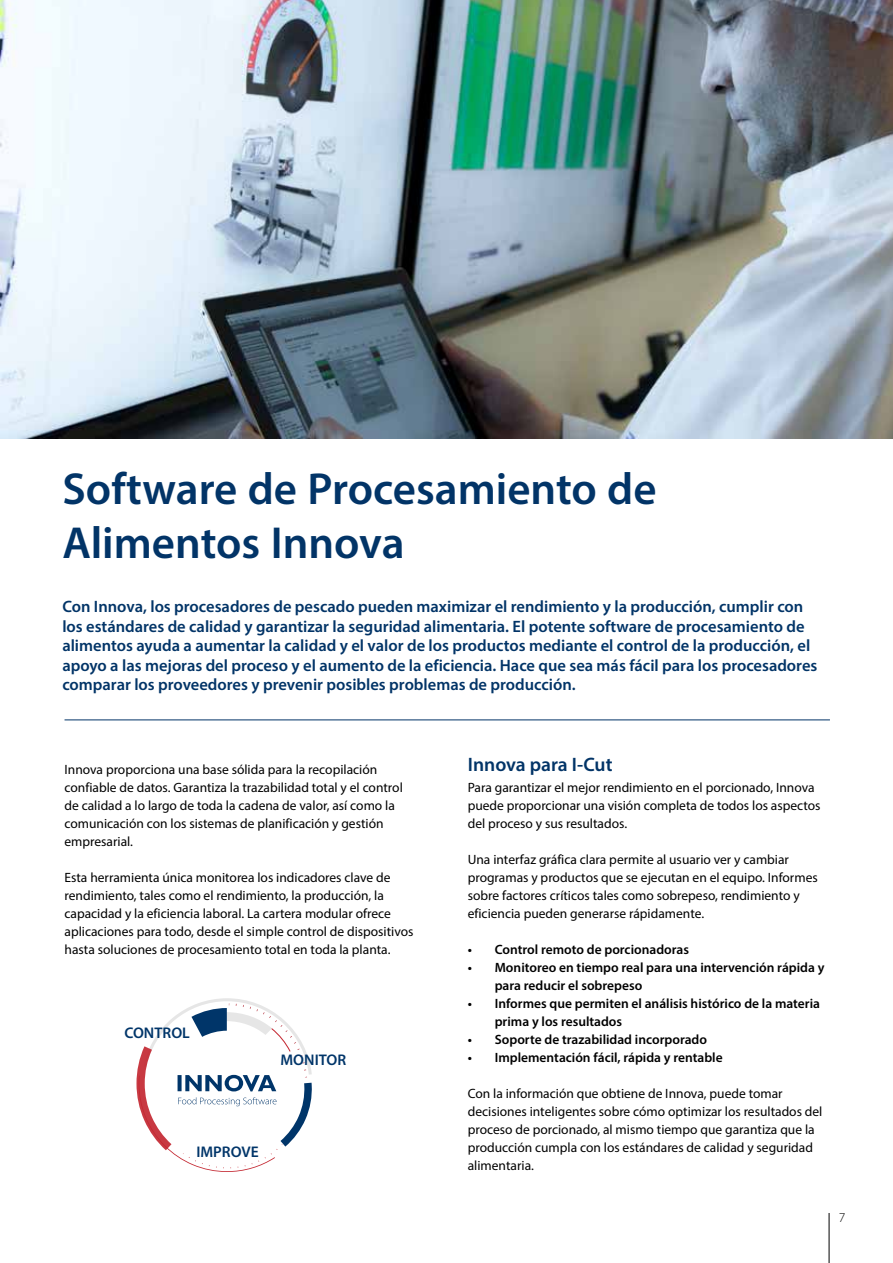
<style>
.page{position:relative;width:893px;height:1263px;background:#fff}
.page>*{position:absolute;margin:0;border:0;box-sizing:border-box;transform-origin:0 0}
.t1{font:600 45px/54px "Myriad Pro";color:#023467}
.t2{font:600 19.5px "Myriad Pro";color:#023467}
.t3{font:600 16.5px/19.5px "Myriad Pro";color:#023467}
.t4{font:600 15.45px "Myriad Pro";color:#003569}
.t5{font:13.5px/18px "Myriad Pro";color:#000}
.t6{font:600 13.5px/18px "Myriad Pro";color:#000}
.t7{font:300 13.5px "Myriad Pro";color:#000}
</style>
<div class="page">
<hr style="left:829px;top:1213px;width:1px;height:50px;background:#000">
<img style="left:0;top:0;width:893px;height:438px">
<hr style="left:65px;top:720px;width:765px;height:1px;background:#023467">
<svg style="left:136px;top:998px;width:176px;height:174px"></svg>
<h1 class="t1" style="left:62px;top:461px;width:596px">Software de Procesamiento de<br>Alimentos Innova</h1>
<p class="t3" style="left:62px;top:596px;width:757px">Con Innova, los procesadores de pescado pueden maximizar el rendimiento y la producción, cumplir con los estándares de calidad y garantizar la seguridad alimentaria. El potente software de procesamiento de alimentos ayuda a aumentar la calidad y el valor de los productos mediante el control de la producción, el apoyo a las mejoras del proceso y el aumento de la eficiencia. Hace que sea más fácil para los procesadores comparar los proveedores y prevenir posibles problemas de producción.</p>
<p class="t5" style="left:65px;top:760px;width:340px">Innova proporciona una base sólida para la recopilación confiable de datos. Garantiza la trazabilidad total y el control de calidad a lo largo de toda la cadena de valor, así como la comunicación con los sistemas de planificación y gestión empresarial.</p>
<p class="t5" style="left:65px;top:868px;width:350px">Esta herramienta única monitorea los indicadores clave de rendimiento, tales como el rendimiento, la producción, la capacidad y la eficiencia laboral. La cartera modular ofrece aplicaciones para todo, desde el simple control de dispositivos hasta soluciones de procesamiento total en toda la planta.</p>
<p class="t4" style="left:124px;top:1023px;width:67px">CONTROL</p>
<p class="t4" style="left:281px;top:1050px;width:67px">MONITOR</p>
<p class="t4" style="left:196px;top:1142px;width:64px">IMPROVE</p>
<h2 class="t2" style="left:468px;top:752px;width:146px">Innova para I-Cut</h2>
<p class="t5" style="left:468px;top:778px;width:354px">Para garantizar el mejor rendimiento en el porcionado, Innova puede proporcionar una visión completa de todos los aspectos del proceso y sus resultados.</p>
<p class="t5" style="left:468px;top:850px;width:351px">Una interfaz gráfica clara permite al usuario ver y cambiar programas y productos que se ejecutan en el equipo. Informes sobre factores críticos tales como sobrepeso, rendimiento y eficiencia pueden generarse rápidamente.</p>
<p class="t6" style="left:468px;top:940px;width:223px">• Control remoto de porcionadoras</p>
<p class="t6" style="left:495px;top:958px;width:331px;text-indent:-27px">• Monitoreo en tiempo real para una intervención rápida y para reducir el sobrepeso</p>
<p class="t6" style="left:495px;top:994px;width:327px;text-indent:-27px">• Informes que permiten el análisis histórico de la materia prima y los resultados</p>
<p class="t6" style="left:468px;top:1030px;width:241px">• Soporte de trazabilidad incorporado</p>
<p class="t6" style="left:468px;top:1048px;width:256px">• Implementación fácil, rápida y rentable</p>
<p class="t5" style="left:468px;top:1084px;width:356px">Con la información que obtiene de Innova, puede tomar decisiones inteligentes sobre cómo optimizar los resultados del proceso de porcionado, al mismo tiempo que garantiza que la producción cumpla con los estándares de calidad y seguridad alimentaria.</p>
<p class="t7" style="left:839px;top:1209px;width:8px">7</p>
</div>
